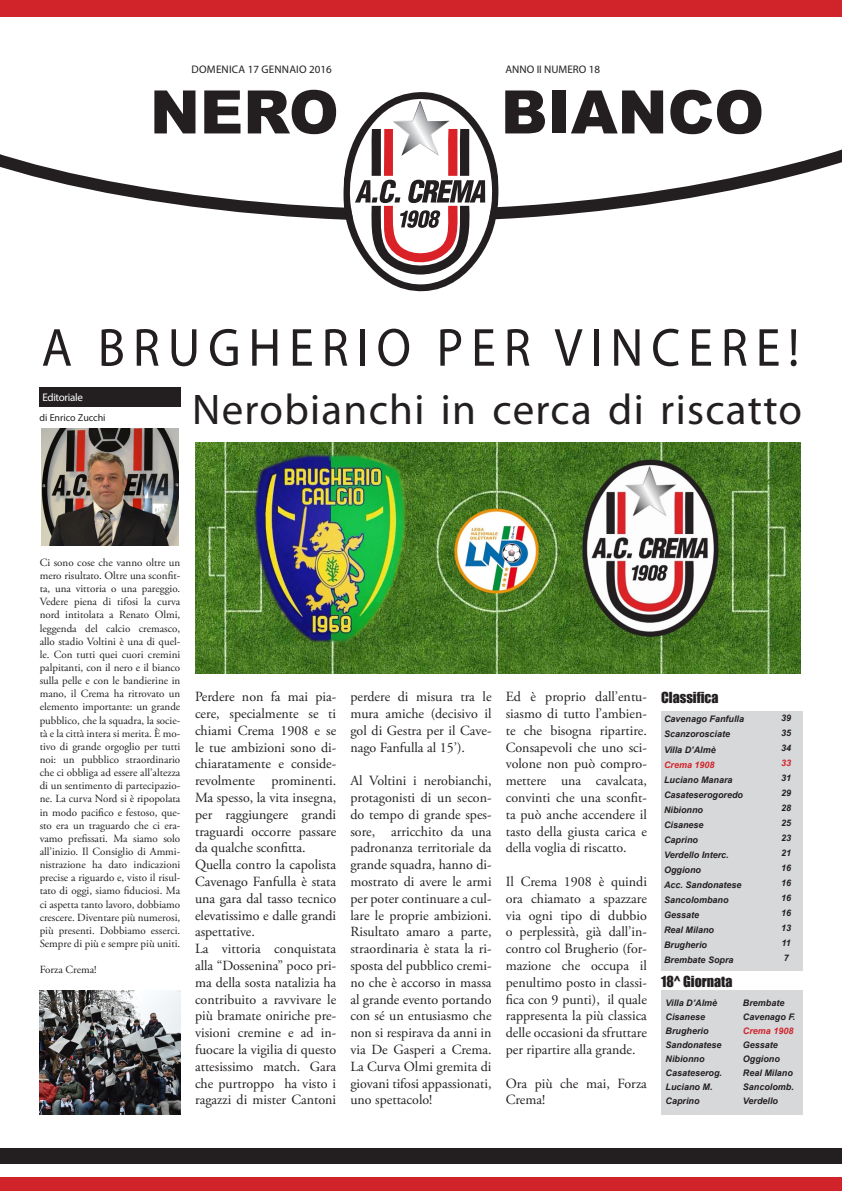
<style>
.page{position:relative;width:842px;height:1191px;background:#fff}
.page>*{position:absolute;margin:0;border:0;box-sizing:border-box;transform-origin:0 0}
.Testata_-_Data_-_L{font:900 60px "Arial";color:#231f20}
.Testata_-_Data_-_L-2{font:54px "Myriad Pro";letter-spacing:.16em;color:#231f20;scale:.93 1}
.PrimoPiano_-_Titolo{font:43px "Myriad Pro";letter-spacing:.03em;color:#231f20}
.Editoriale_-_Corpo{font:14px/16.8px "Adobe Garamond Pro";color:#231f20;text-align:justify}
.Testata_-_Data_-_L-3{font:14px "Impact";color:#231f20}
.Testata_-_Anno_-_L{font:11px "Myriad Pro";letter-spacing:.005em;color:#231f20}
.Editoriale_-_Label{font:11px "Myriad Pro";letter-spacing:-.03em;color:#fff}
.Editoriale_-_Corpo-2{font:10.9px/13.1px "Adobe Garamond Pro";color:#231f20;text-align:justify}
.Editoriale_-_Autore{font:10px "Myriad Pro";color:#231f20}
.Testata_-_Data_-_L-4{font:italic 700 9px "Arial";color:#231f20}
.Testata_-_Data_-_L-5{font:italic 700 9px "Arial";color:#d1232a}
</style>
<div class="page">
<div style="left:40px;top:387px;width:141px;height:20px;background:#231f20"></div>
<svg style="left:0;top:149px;width:842px;height:71px"></svg>
<svg style="left:343px;top:92px;width:156px;height:200px"></svg>
<div style="left:0;top:0;width:842px;height:17px;background:#d1232a"></div>
<div style="left:0;top:1176px;width:842px;height:15px;background:#d1232a"></div>
<div style="left:0;top:1148px;width:842px;height:15px;background:#231f20"></div>
<img style="left:41px;top:428px;width:137px;height:117px">
<img style="left:195px;top:442px;width:606px;height:231px">
<div style="left:661px;top:710px;width:141px;height:260px;background:#d7d8da"></div>
<div style="left:661px;top:990px;width:141px;height:124px;background:#d7d8da"></div>
<img style="left:40px;top:990px;width:141px;height:124px">
<p class="Testata_-_Anno_-_L" style="left:192px;top:63px;width:142px">DOMENICA 17 GENNAIO 2016</p>
<p class="Testata_-_Anno_-_L" style="left:506px;top:63px;width:96px">ANNO II NUMERO 18</p>
<p class="Testata_-_Data_-_L" style="left:150px;top:68px;width:190px">NERO</p>
<p class="Testata_-_Data_-_L" style="left:501px;top:68px;width:265px">BIANCO</p>
<p class="Testata_-_Data_-_L-2" style="left:42px;top:314px;width:816px">A BRUGHERIO PER VINCERE!</p>
<p class="Editoriale_-_Label" style="left:42px;top:391px;width:42px">Editoriale</p>
<p class="Editoriale_-_Autore" style="left:40px;top:411px;width:68px">di Enrico Zucchi</p>
<p class="PrimoPiano_-_Titolo" style="left:192px;top:382px;width:611px">Nerobianchi in cerca di riscatto</p>
<p class="Editoriale_-_Corpo-2" style="left:40px;top:556px;width:142px">Ci sono cose che vanno oltre un mero risultato. Oltre una sconfit&shy;ta, una vittoria o una pareggio.<br>Vedere piena di tifosi la curva nord intitolata a Renato Olmi, leggenda del calcio cremasco, allo stadio Voltini è una di quel&shy;le. Con tutti quei cuori cremini palpitanti, con il nero e il bianco sulla pelle e con le bandierine in mano, il Crema ha ritrovato un elemento importante: un grande pubblico, che la squadra, la socie&shy;tà e la città intera si merita. È mo&shy;tivo di grande orgoglio per tutti noi: un pubblico straordinario che ci obbliga ad essere all’altezza di un sentimento di partecipazio&shy;ne. La curva Nord si è ripopolata in modo pacifico e festoso, que&shy;sto era un traguardo che ci era&shy;vamo prefissati. Ma siamo solo all’inizio. Il Consiglio di Ammi&shy;nistrazione ha dato indicazioni precise a riguardo e, visto il risul&shy;tato di oggi, siamo fiduciosi. Ma ci aspetta tanto lavoro, dobbiamo crescere. Diventare più numerosi, più presenti. Dobbiamo esserci.<br>Sempre di più e sempre più uniti.</p>
<p class="Editoriale_-_Corpo-2" style="left:40px;top:963px;width:58px">Forza Crema!</p>
<p class="Editoriale_-_Corpo" style="left:195px;top:689px;width:143px">Perdere non fa mai pia&shy;cere, specialmente se ti chiami Crema 1908 e se le tue ambizioni sono di&shy;chiaratamente e conside&shy;revolmente prominenti.<br>Ma spesso, la vita insegna, per raggiungere grandi traguardi occorre passare da qualche sconfitta.</p>
<p class="Editoriale_-_Corpo" style="left:195px;top:857px;width:143px">Quella contro la capolista Cavenago Fanfulla è stata una gara dal tasso tecnico elevatissimo e dalle grandi aspettative.</p>
<p class="Editoriale_-_Corpo" style="left:195px;top:941px;width:143px">La vittoria conquistata alla “Dossenina” poco pri&shy;ma della sosta natalizia ha contribuito a ravvivare le più bramate oniriche pre&shy;visioni cremine e ad in&shy;fuocare la vigilia di questo attesissimo match. Gara che purtroppo ha visto i ragazzi di mister Cantoni</p>
<p class="Editoriale_-_Corpo" style="left:350px;top:689px;width:143px">perdere di misura tra le mura amiche (decisivo il gol di Gestra per il Cave&shy;nago Fanfulla al 15’).</p>
<p class="Editoriale_-_Corpo" style="left:350px;top:773px;width:143px">Al Voltini i nerobianchi, protagonisti di un secon&shy;do tempo di grande spes&shy;sore, arricchito da una padronanza territoriale da grande squadra, hanno di&shy;mostrato di avere le armi per poter continuare a cul&shy;lare le proprie ambizioni.<br>Risultato amaro a parte, straordinaria è stata la ri&shy;sposta del pubblico cremi&shy;no che è accorso in massa al grande evento portando con sé un entusiasmo che non si respirava da anni in via De Gasperi a Crema.<br>La Curva Olmi gremita di giovani tifosi appassionati, uno spettacolo!</p>
<p class="Editoriale_-_Corpo" style="left:506px;top:689px;width:143px">Ed è proprio dall’entu&shy;siasmo di tutto l’ambien&shy;te che bisogna ripartire.<br>Consapevoli che uno sci&shy;volone non può compro&shy;mettere una cavalcata, convinti che una sconfit&shy;ta può anche accendere il tasto della giusta carica e della voglia di riscatto.</p>
<p class="Editoriale_-_Corpo" style="left:506px;top:873px;width:143px">Il Crema 1908 è quindi ora chiamato a spazzare via ogni tipo di dubbio o perplessità, già dall’in&shy;contro col Brugherio (for&shy;mazione che occupa il penultimo posto in classi&shy;fica con 9 punti), il quale rappresenta la più classica delle occasioni da sfruttare per ripartire alla grande.</p>
<p class="Editoriale_-_Corpo" style="left:506px;top:1075px;width:143px">Ora più che mai, Forza<br>Crema!</p>
<p class="Testata_-_Data_-_L-3" style="left:661px;top:686px;width:59px">Classifica</p>
<p class="Testata_-_Data_-_L-4" style="left:664px;top:713px;width:82px">Cavenago Fanfulla</p>
<p class="Testata_-_Data_-_L-4" style="left:664px;top:728px;width:68px">Scanzorosciate</p>
<p class="Testata_-_Data_-_L-4" style="left:664px;top:743px;width:53px">Villa D’Almè</p>
<p class="Testata_-_Data_-_L-5" style="left:664px;top:758px;width:52px">Crema 1908</p>
<p class="Testata_-_Data_-_L-4" style="left:664px;top:773px;width:70px">Luciano Manara</p>
<p class="Testata_-_Data_-_L-4" style="left:664px;top:788px;width:81px">Casateserogoredo</p>
<p class="Testata_-_Data_-_L-4" style="left:664px;top:803px;width:40px">Nibionno</p>
<p class="Testata_-_Data_-_L-4" style="left:664px;top:818px;width:41px">Cisanese</p>
<p class="Testata_-_Data_-_L-4" style="left:664px;top:833px;width:36px">Caprino</p>
<p class="Testata_-_Data_-_L-4" style="left:664px;top:848px;width:66px">Verdello Interc.</p>
<p class="Testata_-_Data_-_L-4" style="left:664px;top:863px;width:38px">Oggiono</p>
<p class="Testata_-_Data_-_L-4" style="left:664px;top:878px;width:79px">Acc. Sandonatese</p>
<p class="Testata_-_Data_-_L-4" style="left:664px;top:893px;width:66px">Sancolombano</p>
<p class="Testata_-_Data_-_L-4" style="left:664px;top:908px;width:37px">Gessate</p>
<p class="Testata_-_Data_-_L-4" style="left:664px;top:923px;width:52px">Real Milano</p>
<p class="Testata_-_Data_-_L-4" style="left:664px;top:938px;width:45px">Brugherio</p>
<p class="Testata_-_Data_-_L-4" style="left:664px;top:953px;width:71px">Brembate Sopra</p>
<p class="Testata_-_Data_-_L-3" style="left:661px;top:970px;width:73px">18^ Giornata</p>
<p class="Testata_-_Data_-_L-4" style="left:781px;top:711px;width:12px">39</p>
<p class="Testata_-_Data_-_L-4" style="left:781px;top:726px;width:12px">35</p>
<p class="Testata_-_Data_-_L-4" style="left:781px;top:741px;width:12px">34</p>
<p class="Testata_-_Data_-_L-5" style="left:781px;top:756px;width:12px">33</p>
<p class="Testata_-_Data_-_L-4" style="left:781px;top:771px;width:12px">31</p>
<p class="Testata_-_Data_-_L-4" style="left:781px;top:786px;width:12px">29</p>
<p class="Testata_-_Data_-_L-4" style="left:781px;top:801px;width:12px">28</p>
<p class="Testata_-_Data_-_L-4" style="left:781px;top:816px;width:12px">25</p>
<p class="Testata_-_Data_-_L-4" style="left:781px;top:831px;width:12px">23</p>
<p class="Testata_-_Data_-_L-4" style="left:781px;top:846px;width:12px">21</p>
<p class="Testata_-_Data_-_L-4" style="left:781px;top:861px;width:12px">16</p>
<p class="Testata_-_Data_-_L-4" style="left:781px;top:876px;width:12px">16</p>
<p class="Testata_-_Data_-_L-4" style="left:781px;top:891px;width:12px">16</p>
<p class="Testata_-_Data_-_L-4" style="left:781px;top:906px;width:12px">16</p>
<p class="Testata_-_Data_-_L-4" style="left:781px;top:921px;width:12px">13</p>
<p class="Testata_-_Data_-_L-4" style="left:782px;top:936px;width:11px">11</p>
<p class="Testata_-_Data_-_L-4" style="left:784px;top:951px;width:7px">7</p>
<p class="Testata_-_Data_-_L-4" style="left:665px;top:997px;width:53px">Villa D’Almè</p>
<p class="Testata_-_Data_-_L-4" style="left:665px;top:1011px;width:41px">Cisanese</p>
<p class="Testata_-_Data_-_L-4" style="left:665px;top:1025px;width:45px">Brugherio</p>
<p class="Testata_-_Data_-_L-4" style="left:665px;top:1039px;width:58px">Sandonatese</p>
<p class="Testata_-_Data_-_L-4" style="left:665px;top:1053px;width:40px">Nibionno</p>
<p class="Testata_-_Data_-_L-4" style="left:665px;top:1067px;width:58px">Casateserog.</p>
<p class="Testata_-_Data_-_L-4" style="left:665px;top:1081px;width:49px">Luciano M.</p>
<p class="Testata_-_Data_-_L-4" style="left:665px;top:1095px;width:36px">Caprino</p>
<p class="Testata_-_Data_-_L-4" style="left:743px;top:997px;width:43px">Brembate</p>
<p class="Testata_-_Data_-_L-4" style="left:743px;top:1011px;width:54px">Cavenago F.</p>
<p class="Testata_-_Data_-_L-5" style="left:743px;top:1025px;width:52px">Crema 1908</p>
<p class="Testata_-_Data_-_L-4" style="left:743px;top:1039px;width:37px">Gessate</p>
<p class="Testata_-_Data_-_L-4" style="left:743px;top:1053px;width:38px">Oggiono</p>
<p class="Testata_-_Data_-_L-4" style="left:743px;top:1067px;width:52px">Real Milano</p>
<p class="Testata_-_Data_-_L-4" style="left:743px;top:1081px;width:53px">Sancolomb.</p>
<p class="Testata_-_Data_-_L-4" style="left:743px;top:1095px;width:37px">Verdello</p>
</div>
